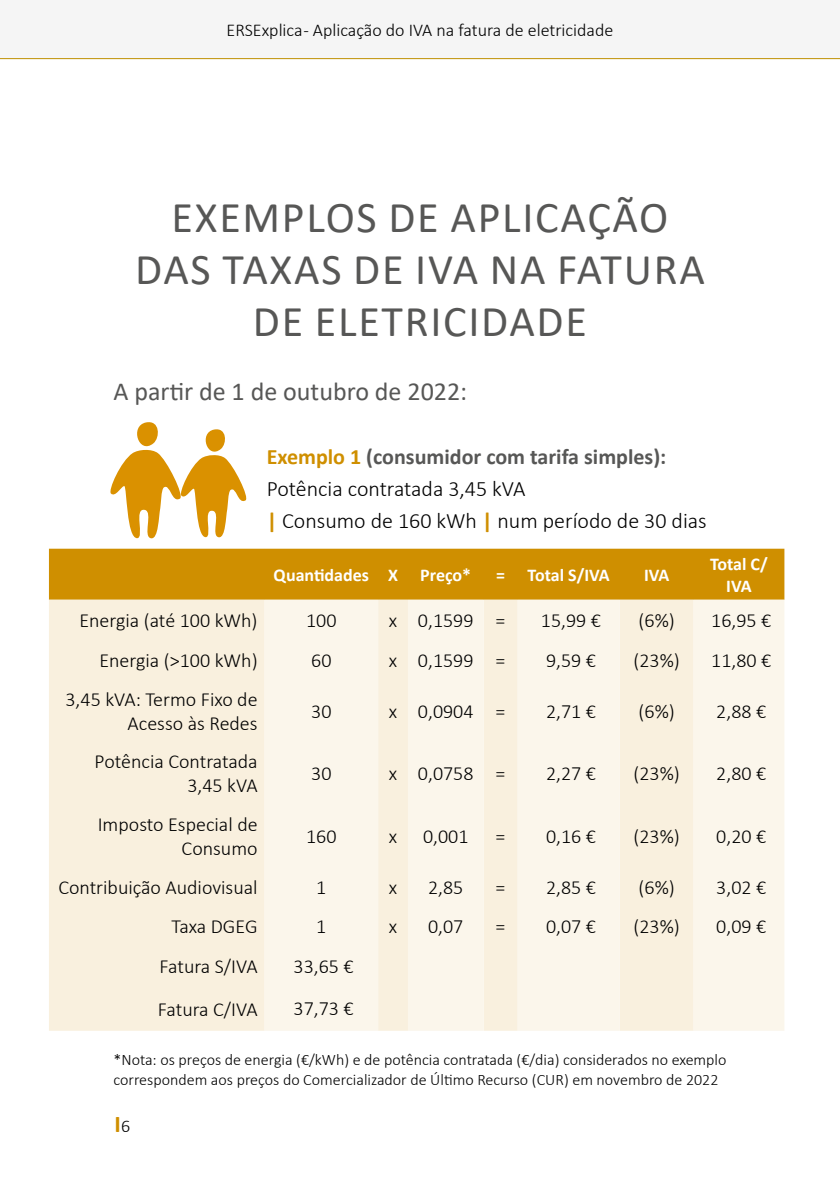
<style>
.page{position:relative;width:840px;height:1191px;background:#fff}
.page>*{position:absolute;margin:0;border:0;box-sizing:border-box;transform-origin:0 0}
.t1{font:44px/52px "Calibri";letter-spacing:.04em;color:#575756;text-align:center}
.t2{font:26px "Calibri";color:#575756}
.t3{font:700 24px "Calibri";color:#cf8f00}
.t4{font:300 22px "Calibri";color:#000}
.t5{font:700 22px "Calibri";color:#575756}
.t6{font:300 20px/24px "Calibri";color:#000;text-align:right}
.t7{font:300 18px "Calibri";color:#000}
.t8{font:700 18px/21.6px "Calibri";color:#fff;text-align:center}
.t9{font:300 16px/19.2px "Calibri";color:#000}
.s1{color:#cf8f00}
.s2{font-weight:700;color:#cf8f00}
.s3{font-weight:300;font-size:18px;color:#000}
</style>
<div class="page">
<div style="left:0;top:0;width:839px;height:58px;background:#f5f5f5"></div>
<svg style="left:110px;top:422px;width:137px;height:117px"></svg>
<div style="left:49px;top:549px;width:735px;height:51px;background:#cf8f00"></div>
<div style="left:49px;top:600px;width:215px;height:430px;background:#f9f0de"></div>
<svg style="left:264px;top:600px;width:520px;height:430px;background:#faf4e7"></svg>
<hr style="left:0;top:58px;width:839px;height:1px;background:#bf8f00">
<p class="t7" style="left:226px;top:19px;width:388px">ERSExplica - Aplicação do IVA na fatura de eletricidade</p>
<p class="t1" style="left:171px;top:190px;width:498px">EXEMPLOS DE APLICAÇÃO</p>
<p class="t1" style="left:135px;top:242px;width:570px">DAS TAXAS DE IVA NA FATURA<br>DE ELETRICIDADE</p>
<p class="t2" style="left:113px;top:373px;width:355px">A partir de 1 de outubro de 2022:</p>
<p class="t5" style="left:266px;top:441px;width:401px"><span class="s1">Exemplo 1</span> (consumidor com tarifa simples):</p>
<p class="t4" style="left:266px;top:474px;width:260px">Potência contratada 3,45 kVA</p>
<p class="t4" style="left:266px;top:506px;width:441px"><span class="s2">|</span> Consumo de 160 kWh <span class="s2">|</span> num período de 30 dias</p>
<p class="t8" style="left:273px;top:564px;width:97px">Quantidades</p>
<p class="t8" style="left:388px;top:564px;width:11px">X</p>
<p class="t8" style="left:420px;top:564px;width:52px">Preço*</p>
<p class="t8" style="left:496px;top:564px;width:10px">=</p>
<p class="t8" style="left:527px;top:564px;width:84px">Total S/IVA</p>
<p class="t8" style="left:643px;top:564px;width:27px">IVA</p>
<p class="t8" style="left:709px;top:553px;width:59px">Total C/<br>IVA</p>
<p class="t6" style="left:79px;top:608px;width:180px">Energia (até 100 kWh)</p>
<p class="t6" style="left:306px;top:608px;width:32px">100</p>
<p class="t6" style="left:388px;top:608px;width:10px">x</p>
<p class="t6" style="left:417px;top:608px;width:57px">0,1599</p>
<p class="t6" style="left:495px;top:608px;width:11px">=</p>
<p class="t6" style="left:540px;top:608px;width:62px">15,99 €</p>
<p class="t6" style="left:638px;top:608px;width:38px">(6%)</p>
<p class="t6" style="left:710px;top:608px;width:62px">16,95 €</p>
<p class="t6" style="left:99px;top:648px;width:160px">Energia (&gt;100 kWh)</p>
<p class="t6" style="left:311px;top:648px;width:22px">60</p>
<p class="t6" style="left:388px;top:648px;width:10px">x</p>
<p class="t6" style="left:417px;top:648px;width:57px">0,1599</p>
<p class="t6" style="left:495px;top:648px;width:11px">=</p>
<p class="t6" style="left:545px;top:648px;width:51px">9,59 €</p>
<p class="t6" style="left:633px;top:648px;width:48px">(23%)</p>
<p class="t6" style="left:710px;top:648px;width:62px">11,80 €</p>
<p class="t6" style="left:65px;top:687px;width:193px">3,45 kVA: Termo Fixo de<br>Acesso às Redes</p>
<p class="t6" style="left:311px;top:699px;width:22px">30</p>
<p class="t6" style="left:388px;top:699px;width:10px">x</p>
<p class="t6" style="left:417px;top:699px;width:57px">0,0904</p>
<p class="t6" style="left:495px;top:699px;width:11px">=</p>
<p class="t6" style="left:545px;top:699px;width:51px">2,71 €</p>
<p class="t6" style="left:638px;top:699px;width:38px">(6%)</p>
<p class="t6" style="left:715px;top:699px;width:51px">2,88 €</p>
<p class="t6" style="left:95px;top:749px;width:164px">Potência Contratada<br>3,45 kVA</p>
<p class="t6" style="left:98px;top:811px;width:161px">Imposto Especial de<br>Consumo</p>
<p class="t6" style="left:311px;top:761px;width:22px">30</p>
<p class="t6" style="left:388px;top:761px;width:10px">x</p>
<p class="t6" style="left:417px;top:761px;width:57px">0,0758</p>
<p class="t6" style="left:495px;top:761px;width:11px">=</p>
<p class="t6" style="left:545px;top:761px;width:51px">2,27 €</p>
<p class="t6" style="left:633px;top:761px;width:48px">(23%)</p>
<p class="t6" style="left:715px;top:761px;width:51px">2,80 €</p>
<p class="t6" style="left:306px;top:823px;width:32px">160</p>
<p class="t6" style="left:388px;top:823px;width:10px">x</p>
<p class="t6" style="left:423px;top:823px;width:47px">0,001</p>
<p class="t6" style="left:495px;top:823px;width:11px">=</p>
<p class="t6" style="left:545px;top:823px;width:51px">0,16 €</p>
<p class="t6" style="left:633px;top:823px;width:48px">(23%)</p>
<p class="t6" style="left:715px;top:823px;width:51px">0,20 €</p>
<p class="t6" style="left:58px;top:874px;width:201px">Contribuição Audiovisual</p>
<p class="t6" style="left:316px;top:874px;width:12px">1</p>
<p class="t6" style="left:388px;top:874px;width:10px">x</p>
<p class="t6" style="left:428px;top:874px;width:37px">2,85</p>
<p class="t6" style="left:495px;top:874px;width:11px">=</p>
<p class="t6" style="left:545px;top:874px;width:51px">2,85 €</p>
<p class="t6" style="left:638px;top:874px;width:38px">(6%)</p>
<p class="t6" style="left:715px;top:874px;width:51px">3,02 €</p>
<p class="t6" style="left:171px;top:914px;width:88px">Taxa DGEG</p>
<p class="t6" style="left:316px;top:914px;width:12px">1</p>
<p class="t6" style="left:388px;top:914px;width:10px">x</p>
<p class="t6" style="left:428px;top:914px;width:37px">0,07</p>
<p class="t6" style="left:495px;top:914px;width:11px">=</p>
<p class="t6" style="left:545px;top:914px;width:51px">0,07 €</p>
<p class="t6" style="left:633px;top:914px;width:48px">(23%)</p>
<p class="t6" style="left:715px;top:914px;width:51px">0,09 €</p>
<p class="t6" style="left:159px;top:954px;width:99px">Fatura S/IVA</p>
<p class="t6" style="left:293px;top:954px;width:62px">33,65 €</p>
<p class="t6" style="left:158px;top:996px;width:101px">Fatura C/IVA</p>
<p class="t6" style="left:293px;top:996px;width:62px">37,73 €</p>
<p class="t9" style="left:113px;top:1050px;width:614px">*Nota: os preços de energia (€/kWh) e de potência contratada (€/dia) considerados no exemplo correspondem aos preços do Comercializador de Último Recurso (CUR) em novembro de 2022</p>
<p class="t3" style="left:115px;top:1107px;width:17px">I<span class="s3">6</span></p>
</div>
